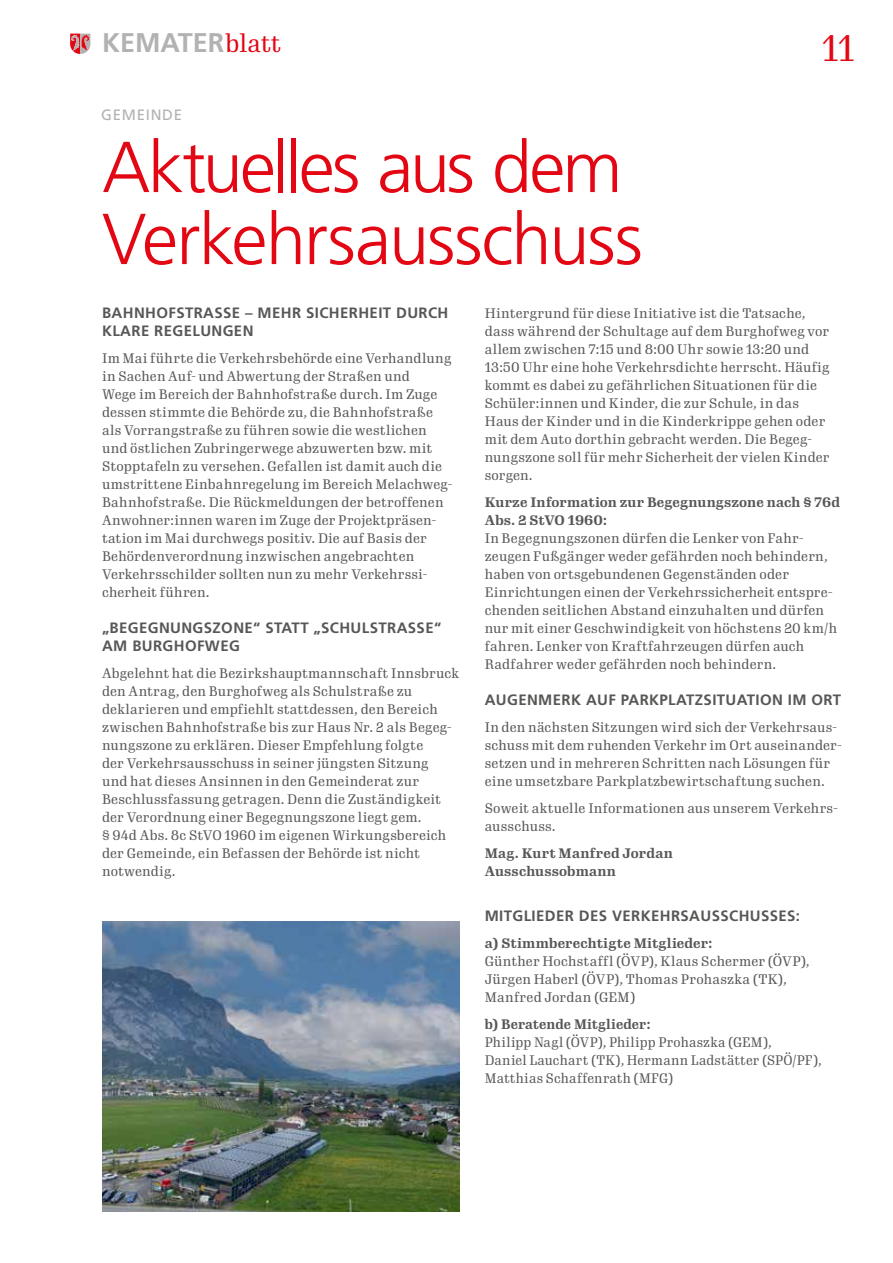
<style>
.page{position:relative;width:893px;height:1263px;background:#fff}
.page>*{position:absolute;margin:0;border:0;box-sizing:border-box;transform-origin:0 0}
.t1{font:300 72px/72px "Frutiger LT Std";letter-spacing:-.03em;color:#e30613}
.t2{font:36px "Gimlet Text Condensed";color:#e30613}
.t3{font:700 27px "Frutiger LT Std";color:#b3b2b2}
.t4{font:700 15px/18px "Frutiger LT Std";letter-spacing:.025em;color:#575756}
.t5{font:15px "Frutiger LT Std";letter-spacing:.05em;color:#b3b2b2}
.t6{font:13.5px/18px "Gimlet Text Condensed";letter-spacing:.01em;color:#575756}
.t7{font:700 13.5px/18px "Gimlet Text Condensed";letter-spacing:.01em;color:#575756}
.s1{font-family:"Gimlet Text Condensed";font-weight:400;font-size:24.75px;color:#e30613}
</style>
<div class="page">
<svg style="left:70px;top:34px;width:20px;height:20px"></svg>
<img style="left:102px;top:921px;width:357px;height:291px">
<h3 class="t3" style="left:102px;top:27px;width:181px">KEMATER<span class="s1">blatt</span></h3>
<h2 class="t2" style="left:822px;top:23px;width:34px">11</h2>
<p class="t5" style="left:101px;top:106px;width:83px">GEMEINDE</p>
<h1 class="t1" style="left:102px;top:132px;width:542px">Aktuelles aus dem<br>Verkehrsausschuss</h1>
<p class="t4" style="left:102px;top:304px;width:348px">BAHNHOFSTRASSE – MEHR SICHERHEIT DURCH<br>KLARE REGELUNGEN</p>
<p class="t6" style="left:102px;top:348px;width:352px">Im Mai führte die Verkehrsbehörde eine Verhandlung in Sachen Auf- und Abwertung der Straßen und<br>Wege im Bereich der Bahnhofstraße durch. Im Zuge dessen stimmte die Behörde zu, die Bahnhofstraße als Vorrangstraße zu führen sowie die westlichen und östlichen Zubringerwege abzuwerten bzw. mit Stopptafeln zu versehen. Gefallen ist damit auch die umstrittene Einbahnregelung im Bereich Melachweg-Bahnhofstraße. Die Rückmeldungen der betroffenen Anwohner:innen waren im Zuge der Projektpräsen&shy;tation im Mai durchwegs positiv. Die auf Basis der Behördenverordnung inzwischen angebrachten Verkehrsschilder sollten nun zu mehr Verkehrssi&shy;cherheit führen.</p>
<p class="t4" style="left:102px;top:619px;width:341px">„BEGEGNUNGSZONE“ STATT „SCHULSTRASSE“<br>AM BURGHOFWEG</p>
<p class="t6" style="left:102px;top:663px;width:359px">Abgelehnt hat die Bezirkshauptmannschaft Innsbruck den Antrag, den Burghofweg als Schulstraße zu deklarieren und empfiehlt stattdessen, den Bereich zwischen Bahnhofstraße bis zur Haus Nr. 2 als Begeg&shy;nungszone zu erklären. Dieser Empfehlung folgte<br>der Verkehrsausschuss in seiner jüngsten Sitzung<br>und hat dieses Ansinnen in den Gemeinderat zur Beschlussfassung getragen. Denn die Zuständigkeit der Verordnung einer Begegnungszone liegt gem.<br>§ 94d Abs. 8c StVO 1960 im eigenen Wirkungsbereich der Gemeinde, ein Befassen der Behörde ist nicht notwendig.</p>
<p class="t6" style="left:485px;top:303px;width:346px">Hintergrund für diese Initiative ist die Tatsache, dass während der Schultage auf dem Burghofweg vor allem zwischen 7:15 und 8:00 Uhr sowie 13:20 und 13:50 Uhr eine hohe Verkehrsdichte herrscht. Häufig kommt es dabei zu gefährlichen Situationen für die Schüler:innen und Kinder, die zur Schule, in das Haus der Kinder und in die Kinderkrippe gehen oder mit dem Auto dorthin gebracht werden. Die Begeg&shy;nungszone soll für mehr Sicherheit der vielen Kinder sorgen.</p>
<p class="t7" style="left:485px;top:492px;width:357px">Kurze Information zur Begegnungszone nach § 76d<br>Abs. 2 StVO 1960:</p>
<p class="t6" style="left:485px;top:528px;width:354px">In Begegnungszonen dürfen die Lenker von Fahr&shy;zeugen Fußgänger weder gefährden noch behindern, haben von ortsgebundenen Gegenständen oder Einrichtungen einen der Verkehrssicherheit entspre&shy;chenden seitlichen Abstand einzuhalten und dürfen nur mit einer Geschwindigkeit von höchstens 20 km/h fahren. Lenker von Kraftfahrzeugen dürfen auch Radfahrer weder gefährden noch behindern.</p>
<p class="t4" style="left:485px;top:691px;width:358px">AUGENMERK AUF PARKPLATZSITUATION IM ORT</p>
<p class="t6" style="left:485px;top:717px;width:359px">In den nächsten Sitzungen wird sich der Verkehrsaus&shy;schuss mit dem ruhenden Verkehr im Ort auseinander&shy;setzen und in mehreren Schritten nach Lösungen für eine umsetzbare Parkplatzbewirtschaftung suchen.</p>
<p class="t6" style="left:485px;top:798px;width:354px">Soweit aktuelle Informationen aus unserem Verkehrs&shy;ausschuss.</p>
<p class="t7" style="left:485px;top:843px;width:190px">Mag. Kurt Manfred Jordan<br>Ausschussobmann</p>
<p class="t4" style="left:485px;top:907px;width:317px">MITGLIEDER DES VERKEHRSAUSSCHUSSES:</p>
<p class="t7" style="left:485px;top:933px;width:229px">a) Stimmberechtigte Mitglieder:</p>
<p class="t6" style="left:485px;top:951px;width:326px">Günther Hochstaffl (ÖVP), Klaus Schermer (ÖVP),<br>Jürgen Haberl (ÖVP), Thomas Prohaszka (TK),<br>Manfred Jordan (GEM)</p>
<p class="t7" style="left:485px;top:1014px;width:167px">b) Beratende Mitglieder:</p>
<p class="t6" style="left:485px;top:1032px;width:338px">Philipp Nagl (ÖVP), Philipp Prohaszka (GEM),<br>Daniel Lauchart (TK), Hermann Ladstätter (SPÖ/PF),<br>Matthias Schaffenrath (MFG)</p>
</div>
